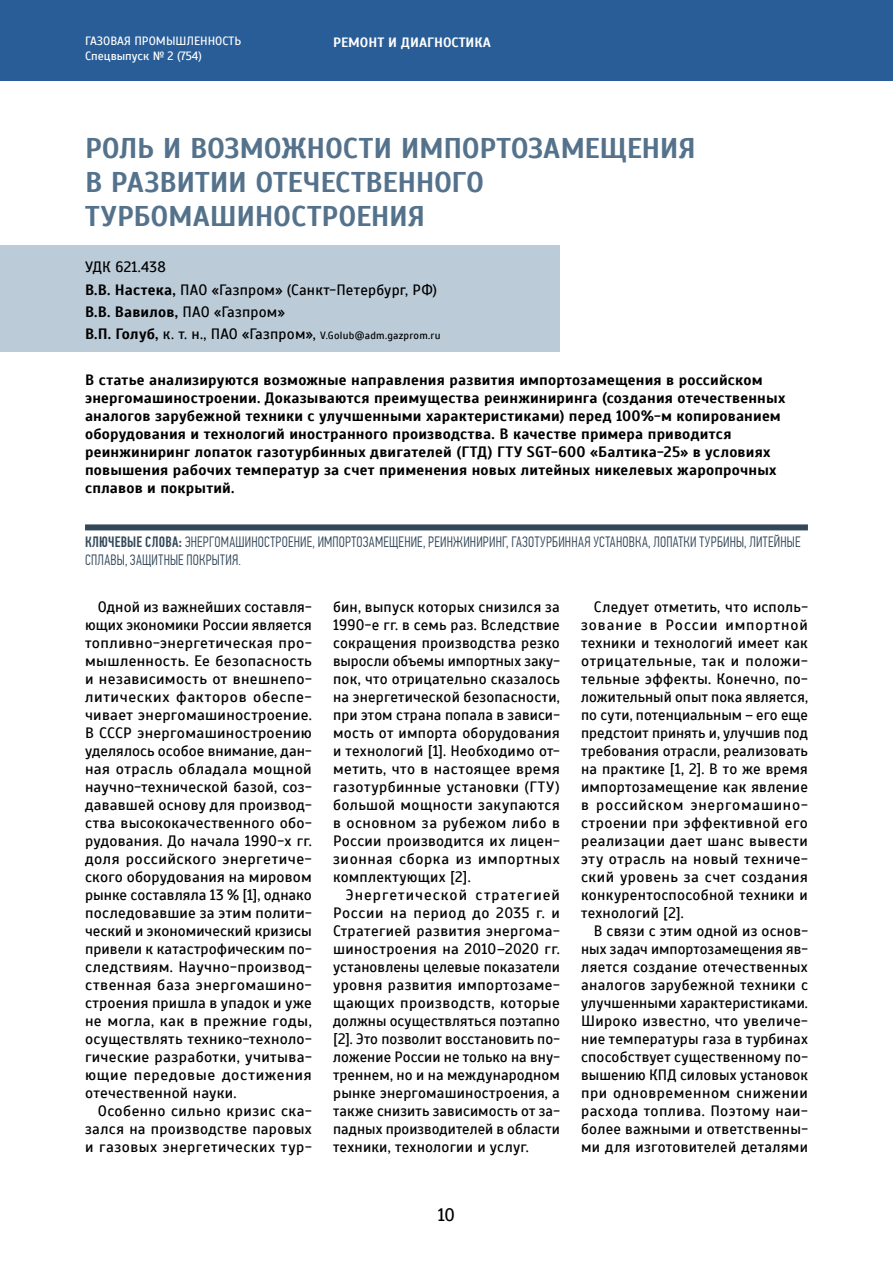
<style>
.page{position:relative;width:893px;height:1263px;background:#fff}
.page>*{position:absolute;margin:0;border:0;box-sizing:border-box;transform-origin:0 0}
.t1{font:700 28.5px/34.2px "Scada";letter-spacing:-.01em;color:#54728b}
.t2{font:18px "Scada";color:#000}
.t3{font:15px/18px "Scada";letter-spacing:.02em;color:#000;text-align:justify}
.t4{font:700 15px/18px "Scada";letter-spacing:.015em;color:#000}
.t5{font:300 15px/18px "PF Din Text Comp Pro";letter-spacing:.015em;color:#32485a}
.t6{font:700 13.5px "Scada";color:#fff}
.t7{font:12px/14.4px "Scada";color:#fff}
.t8{font:10.5px "Scada";letter-spacing:.02em;color:#000}
.s1{font-weight:700}
.s2{font-weight:700;font-size:15px}
.s3{font-size:15px}
.s4{font-weight:500}
</style>
<div class="page">
<div style="left:0;top:0;width:893px;height:81px;background:#295d97"></div>
<div style="left:85px;top:524px;width:723px;height:6px;background:#32485a"></div>
<div style="left:0;top:246px;width:560px;height:106px;background:#bbcbd8"></div>
<p class="t7" style="left:85px;top:34px;width:158px">ГАЗОВАЯ ПРОМЫШЛЕННОСТЬ<br>Спецвыпуск № 2 (754)</p>
<p class="t6" style="left:333px;top:34px;width:159px">РЕМОНТ И ДИАГНОСТИКА</p>
<h1 class="t1" style="left:85px;top:131px;width:612px">РОЛЬ И ВОЗМОЖНОСТИ ИМПОРТОЗАМЕЩЕНИЯ<br>В РАЗВИТИИ ОТЕЧЕСТВЕННОГО<br>ТУРБОМАШИНОСТРОЕНИЯ</h1>
<p class="t3" style="left:85px;top:256px;width:353px;line-height:22.2px;text-align:left">УДК 621.438<br><span class="s1">В.В. Настека,</span> ПАО «Газпром» (Санкт-Петербург, РФ)<br><span class="s1">В.В. Вавилов,</span> ПАО «Газпром»</p>
<p class="t8" style="left:85px;top:329px;width:357px"><span class="s2">В.П. Голуб,</span> <span class="s3">к. т. н., ПАО «Газпром»,</span> V.Golub@adm.gazprom.ru</p>
<p class="t4" style="left:85px;top:371px;width:702px">В статье анализируются возможные направления развития импортозамещения в российском энергомашиностроении. Доказываются преимущества реинжиниринга (создания отечественных аналогов зарубежной техники с улучшенными характеристиками) перед 100%-м копированием оборудования и технологий иностранного производства. В качестве примера приводится реинжиниринг лопаток газотурбинных двигателей (ГТД) ГТУ SGT-600 «Балтика-25» в условиях повышения рабочих температур за счет применения новых литейных никелевых жаропрочных сплавов и покрытий.</p>
<p class="t5" style="left:85px;top:533px;width:717px"><span class="s4">КЛЮЧЕВЫЕ СЛОВА:</span> ЭНЕРГОМАШИНОСТРОЕНИЕ, ИМПОРТОЗАМЕЩЕНИЕ, РЕИНЖИНИРИНГ, ГАЗОТУРБИННАЯ УСТАНОВКА, ЛОПАТКИ ТУРБИНЫ, ЛИТЕЙНЫЕ<br>СПЛАВЫ, ЗАЩИТНЫЕ ПОКРЫТИЯ.</p>
<p class="t3" style="left:85px;top:598px;width:228px;text-indent:13px">Одной из важнейших составля&shy;ющих экономики России является топливно-энергетическая про&shy;мышленность. Ее безопасность и независимость от внешнепо&shy;литических факторов обеспе&shy;чивает энергомашиностроение.<br>В СССР энергомашиностроению уделялось особое внимание, дан&shy;ная отрасль обладала мощной научно-технической базой, соз&shy;дававшей основу для производ&shy;ства высококачественного обо&shy;рудования. До начала 1990-х гг. доля российского энергетиче&shy;ского оборудования на мировом рынке составляла 13 % [1], однако последовавшие за этим полити&shy;ческий и экономический кризисы привели к катастрофическим по&shy;следствиям. Научно-производ&shy;ственная база энергомашино&shy;строения пришла в упадок и уже не могла, как в прежние годы, осуществлять технико-техноло&shy;гические разработки, учитыва&shy;ющие передовые достижения отечественной науки.</p>
<p class="t3" style="left:85px;top:1102px;width:228px;text-indent:13px">Особенно сильно кризис ска&shy;зался на производстве паровых и газовых энергетических тур-</p>
<p class="t3" style="left:333px;top:598px;width:228px">бин, выпуск которых снизился за 1990-е гг. в семь раз. Вследствие сокращения производства резко выросли объемы импортных заку&shy;пок, что отрицательно сказалось на энергетической безопасности, при этом страна попала в зависи&shy;мость от импорта оборудования и технологий [1]. Необходимо от&shy;метить, что в настоящее время газотурбинные установки (ГТУ) большой мощности закупаются в основном за рубежом либо в России производится их лицен&shy;зионная сборка из импортных комплектующих [2].</p>
<p class="t3" style="left:333px;top:886px;width:228px;text-indent:13px">Энергетической стратегией России на период до 2035 г. и Стратегией развития энергома&shy;шиностроения на 2010–2020 гг. установлены целевые показатели уровня развития импортозаме&shy;щающих производств, которые должны осуществляться поэтапно [2]. Это позволит восстановить по&shy;ложение России не только на вну&shy;треннем, но и на международном рынке энергомашиностроения, а также снизить зависимость от за&shy;падных производителей в области техники, технологии и услуг.</p>
<p class="t2" style="left:438px;top:1204px;width:19px">10</p>
<p class="t3" style="left:581px;top:598px;width:228px;text-indent:13px">Следует отметить, что исполь&shy;зование в России импортной техники и технологий имеет как отрицательные, так и положи&shy;тельные эффекты. Конечно, по&shy;ложительный опыт пока является, по сути, потенциальным – его еще предстоит принять и, улучшив под требования отрасли, реализовать на практике [1, 2]. В то же время импортозамещение как явление в российском энергомашино&shy;строении при эффективной его реализации дает шанс вывести эту отрасль на новый техниче&shy;ский уровень за счет создания конкурентоспособной техники и технологий [2].</p>
<p class="t3" style="left:581px;top:922px;width:228px;text-indent:13px">В связи с этим одной из основ&shy;ных задач импортозамещения яв&shy;ляется создание отечественных аналогов зарубежной техники с улучшенными характеристиками.<br>Широко известно, что увеличе&shy;ние температуры газа в турбинах способствует существенному по&shy;вышению КПД силовых установок при одновременном снижении расхода топлива. Поэтому наи&shy;более важными и ответственны&shy;ми для изготовителей деталями</p>
</div>
